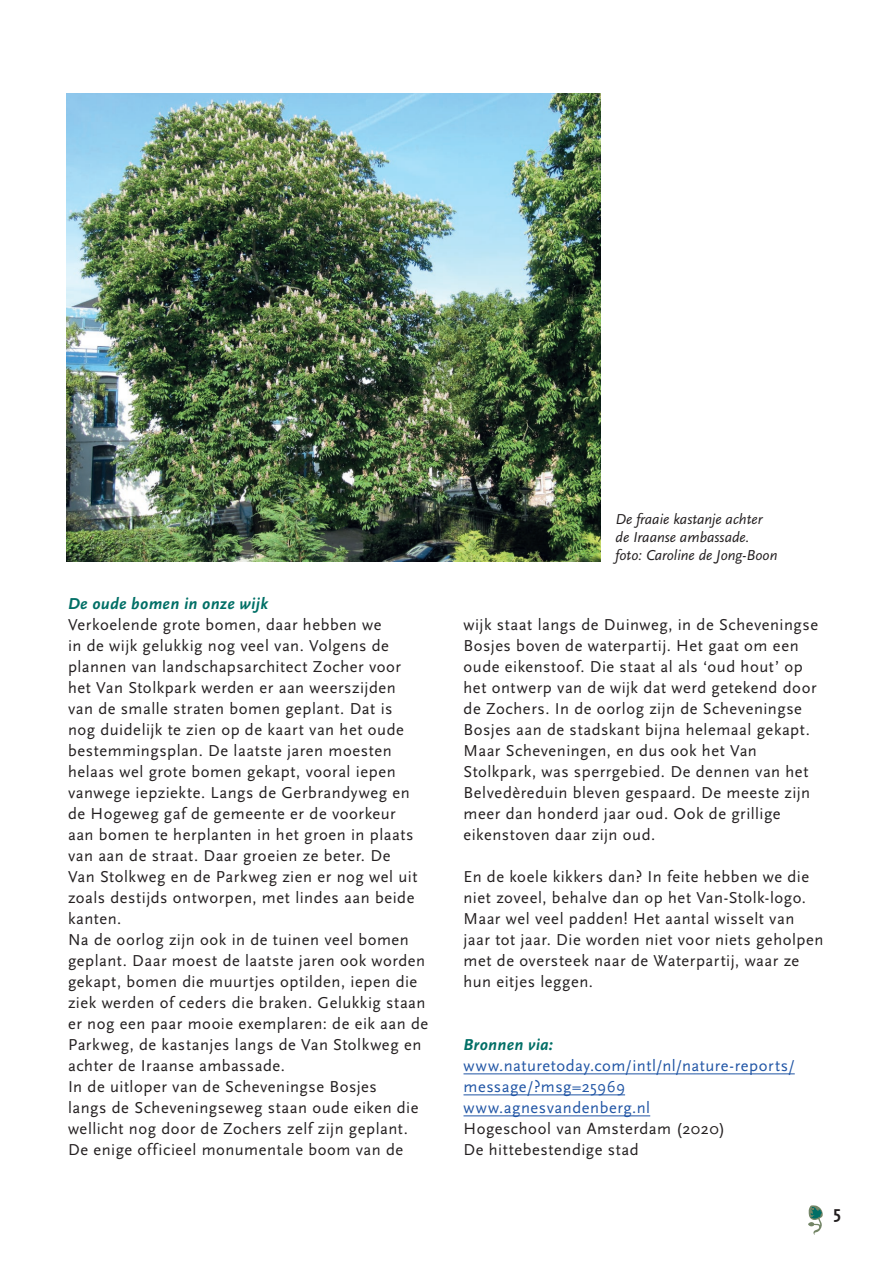
<style>
.page{position:relative;width:893px;height:1263px;background:#fff}
.page>*{position:absolute;margin:0;border:0;box-sizing:border-box;transform-origin:0 0}
.t1{font:700 18px "Scala Sans";color:#231f20}
.t2{font:16.5px/21px "Scala Sans";letter-spacing:.03em;color:#231f20}
.t3{font:16.5px/21px "Scala Sans";letter-spacing:.03em;color:#2155a5}
.t4{font:italic 700 16.5px "Scala Sans";letter-spacing:.02em;color:#016f66}
.t5{font:italic 15px/18px "Scala Sans";color:#231f20}
</style>
<div class="page">
<svg style="left:808px;top:1205px;width:15px;height:30px"></svg>
<img style="left:67px;top:94px;width:533px;height:467px">
<hr style="left:463px;top:1073px;width:332px;height:1px;background:#2155a5">
<hr style="left:463px;top:1094px;width:162px;height:1px;background:#2155a5">
<hr style="left:463px;top:1115px;width:187px;height:1px;background:#2155a5">
<p class="t5" style="left:616px;top:511px;width:163px">De fraaie kastanje achter de Iraanse ambassade. foto: Caroline de Jong-Boon</p>
<p class="t4" style="left:68px;top:595px;width:202px">De oude bomen in onze wijk</p>
<p class="t2" style="left:68px;top:614px;width:362px">Verkoelende grote bomen, daar hebben we<br>in de wijk gelukkig nog veel van. Volgens de plannen van landschapsarchitect Zocher voor<br>het Van Stolkpark werden er aan weerszijden<br>van de smalle straten bomen geplant. Dat is<br>nog duidelijk te zien op de kaart van het oude bestemmingsplan. De laatste jaren moesten helaas wel grote bomen gekapt, vooral iepen vanwege iepziekte. Langs de Gerbrandyweg en de Hogeweg gaf de gemeente er de voorkeur<br>aan bomen te herplanten in het groen in plaats van aan de straat. Daar groeien ze beter. De<br>Van Stolkweg en de Parkweg zien er nog wel uit zoals destijds ontworpen, met lindes aan beide kanten.<br>Na de oorlog zijn ook in de tuinen veel bomen geplant. Daar moest de laatste jaren ook worden gekapt, bomen die muurtjes optilden, iepen die ziek werden of ceders die braken. Gelukkig staan er nog een paar mooie exemplaren: de eik aan de Parkweg, de kastanjes langs de Van Stolkweg en achter de Iraanse ambassade.<br>In de uitloper van de Scheveningse Bosjes<br>langs de Scheveningseweg staan oude eiken die wellicht nog door de Zochers zelf zijn geplant.<br>De enige officieel monumentale boom van de</p>
<p class="t2" style="left:463px;top:614px;width:356px">wijk staat langs de Duinweg, in de Scheveningse Bosjes boven de waterpartij. Het gaat om een oude eikenstoof. Die staat al als ‘oud hout’ op het ontwerp van de wijk dat werd getekend door de Zochers. In de oorlog zijn de Scheveningse Bosjes aan de stadskant bijna helemaal gekapt.<br>Maar Scheveningen, en dus ook het Van Stolkpark, was sperrgebied. De dennen van het Belvedèreduin bleven gespaard. De meeste zijn meer dan honderd jaar oud. Ook de grillige eikenstoven daar zijn oud.</p>
<p class="t2" style="left:463px;top:866px;width:361px">En de koele kikkers dan? In feite hebben we die niet zoveel, behalve dan op het Van-Stolk-logo.<br>Maar wel veel padden! Het aantal wisselt van jaar tot jaar. Die worden niet voor niets geholpen met de oversteek naar de Waterpartij, waar ze hun eitjes leggen.</p>
<p class="t4" style="left:463px;top:1036px;width:91px">Bronnen via:</p>
<p class="t3" style="left:463px;top:1056px;width:333px">www.naturetoday.com/intl/nl/nature-reports/ message/?msg=25969 www.agnesvandenberg.nl</p>
<p class="t2" style="left:463px;top:1119px;width:263px">Hogeschool van Amsterdam (2020)<br>De hittebestendige stad</p>
<p class="t1" style="left:833px;top:1202px;width:9px">5</p>
</div>
